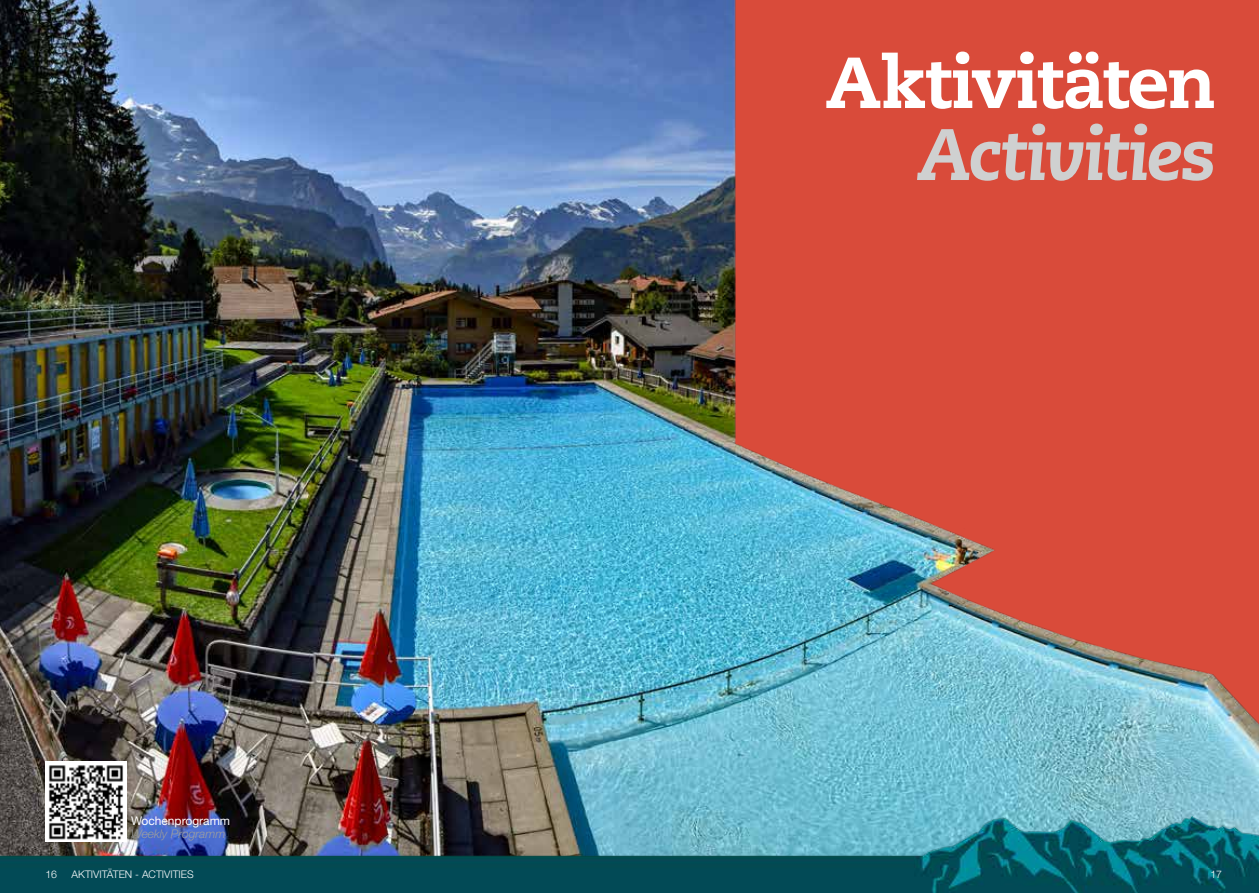
<style>
.page{position:relative;width:1259px;height:893px;background:#fff}
.page>*{position:absolute;margin:0;border:0;box-sizing:border-box;transform-origin:0 0}
.t1{font:800 72px "Caecilia LT Pro 85";letter-spacing:-.015em;color:#fff}
.t2{font:italic 800 72px "Caecilia LT Pro 86";letter-spacing:-.02em;color:#cfd0d0}
.t3{font:12px "Helvetica Neue";color:#fff}
.t4{font:italic 300 12px "Helvetica Neue";color:#9d9e9e}
.t5{font:300 10.5px "Helvetica Neue LT Pro";color:#fff}
</style>
<div class="page">
<img style="left:0;top:0;width:1259px;height:816px">
<img style="left:0;top:816px;width:1259px;height:77px">
<img style="left:45px;top:761px;width:81px;height:81px">
<p class="t3" style="left:131px;top:813px;width:101px">Wochenprogramm</p>
<p class="t4" style="left:131px;top:827px;width:96px">Weekly Programm</p>
<h1 class="t1" style="left:825px;top:33px;width:392px">Aktivitäten</h1>
<h1 class="t2" style="left:918px;top:105px;width:299px">Activities</h1>
<p class="t5" style="left:45px;top:868px;width:13px">16</p>
<p class="t5" style="left:72px;top:868px;width:124px">AKTIVITÄTEN - ACTIVITIES</p>
<p class="t5" style="left:1210px;top:868px;width:13px">17</p>
</div>
